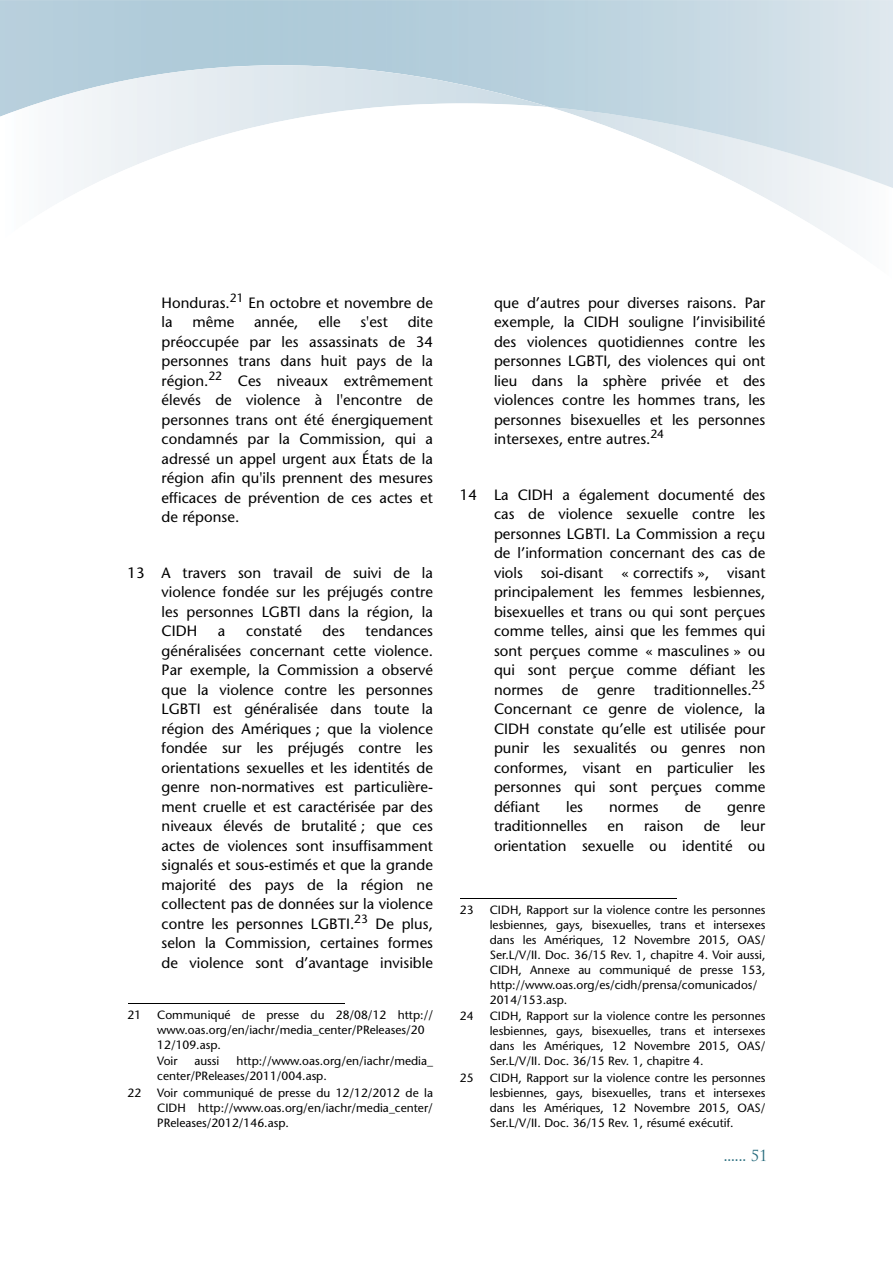
<style>
.page{position:relative;width:893px;height:1263px;background:#fff}
.page>*{position:absolute;margin:0;border:0;box-sizing:border-box;transform-origin:0 0}
.t1{font:500 15px/19.5px "Stone Sans Std";color:#000;text-align:justify}
.t2{font:700 15px "Trajan Pro";color:#266b7c}
.t3{font:500 12px/15px "Stone Sans Std";color:#000}
.s1{font-weight:400}
</style>
<div class="page">
<hr style="left:128px;top:1003px;width:217px;height:1px;background:#000">
<hr style="left:461px;top:898px;width:216px;height:1px;background:#000">
<p class="t1" style="left:162px;top:294px;width:273px">Honduras.<sup>21</sup> En octobre et novembre de la</p>
<p class="t1" style="left:192px;top:314px;width:43px">même</p>
<p class="t1" style="left:254px;top:314px;width:46px">année,</p>
<p class="t1" style="left:318px;top:314px;width:24px">elle</p>
<p class="t1" style="left:360px;top:314px;width:29px">s'est</p>
<p class="t1" style="left:162px;top:314px;width:273px;text-indent:246px">dite préoccupée par les assassinats de 34 personnes trans dans huit pays de la région.<sup>22</sup> Ces niveaux extrêmement élevés de violence à l'encontre de personnes trans ont été énergiquement condamnés par la Commission, qui a adressé un appel urgent aux États de la région afin qu'ils prennent des mesures efficaces de prévention de ces actes et de réponse.</p>
<p class="t1" style="left:162px;top:564px;width:273px;text-indent:-34px">13 A travers son travail de suivi de la violence fondée sur les préjugés contre les personnes LGBTI dans la région, la CIDH</p>
<p class="t1" style="left:218px;top:623px;width:9px">a</p>
<p class="t1" style="left:246px;top:623px;width:57px">constaté</p>
<p class="t1" style="left:323px;top:623px;width:24px">des</p>
<p class="t1" style="left:162px;top:623px;width:273px;text-indent:204px">tendances généralisées concernant cette violence.<br>Par exemple, la Commission a observé que la violence contre les personnes LGBTI est généralisée dans toute la région des Amériques ; que la violence fondée sur les préjugés contre les orientations sexuelles et les identités de genre non-normatives est particulière&shy;ment cruelle et est caractérisée par des niveaux élevés de brutalité ; que ces actes de violences sont insuffisamment signalés et sous-estimés et que la grande majorité des pays de la région ne collectent pas de données sur la violence contre les personnes LGBTI.<sup>23</sup> De plus, selon la Commission, certaines formes de violence sont d’avantage invisible</p>
<p class="t3" style="left:128px;top:1008px;width:15px">21</p>
<p class="t3" style="left:157px;top:1008px;width:277px">Communiqué de presse du 28/08/12 http:// www.oas.org/en/iachr/media_center/PReleases/20<br>12/109.asp.</p>
<p class="t3" style="left:157px;top:1055px;width:22px">Voir</p>
<p class="t3" style="left:194px;top:1055px;width:26px">aussi</p>
<p class="t3" style="left:157px;top:1055px;width:277px;text-indent:79px">http://www.oas.org/en/iachr/media_ center/PReleases/2011/004.asp.</p>
<p class="t3" style="left:128px;top:1086px;width:15px">22</p>
<p class="t3" style="left:157px;top:1086px;width:277px;text-align:justify">Voir communiqué de presse du 12/12/2012 de la CIDH http://www.oas.org/en/iachr/media_center/ PReleases/2012/146.asp.</p>
<p class="t1" style="left:494px;top:294px;width:273px">que d’autres pour diverses raisons. Par exemple, la CIDH souligne l’invisibilité des violences quotidiennes contre les personnes LGBTI, des violences qui ont lieu dans la sphère privée et des violences contre les hommes trans, les personnes bisexuelles et les personnes intersexes, entre autres.<sup>24</sup></p>
<p class="t1" style="left:494px;top:486px;width:273px;text-indent:-34px">14 La CIDH a également documenté des cas de violence sexuelle contre les personnes LGBTI. La Commission a reçu de l’information concernant des cas de viols soi-disant « correctifs », visant principalement les femmes lesbiennes, bisexuelles et trans ou qui sont perçues comme telles, ainsi que les femmes qui sont perçues comme « masculines » ou qui sont perçue comme défiant les normes de genre traditionnelles.<sup>25<br></sup>Concernant ce genre de violence, la CIDH constate qu’elle est utilisée pour punir les sexualités ou genres non conformes, visant en particulier les personnes qui sont perçues comme défiant</p>
<p class="t1" style="left:566px;top:798px;width:18px">les</p>
<p class="t1" style="left:609px;top:798px;width:51px">normes</p>
<p class="t1" style="left:685px;top:798px;width:18px">de</p>
<p class="t1" style="left:727px;top:798px;width:40px">genre</p>
<p class="t1" style="left:494px;top:818px;width:95px">traditionnelles</p>
<p class="t1" style="left:607px;top:818px;width:18px">en</p>
<p class="t1" style="left:644px;top:818px;width:41px">raison</p>
<p class="t1" style="left:704px;top:818px;width:18px">de</p>
<p class="t1" style="left:494px;top:818px;width:273px;text-align:right">leur<br>orientation sexuelle ou identité ou</p>
<p class="t3" style="left:460px;top:903px;width:15px">23</p>
<p class="t3" style="left:490px;top:903px;width:277px">CIDH, Rapport sur la violence contre les personnes lesbiennes, gays, bisexuelles, trans et intersexes dans les Amériques, 12 Novembre 2015, OAS/ Ser.L/V/II. Doc. 36/15 Rev. 1, chapitre 4. Voir aussi, CIDH, Annexe au communiqué de presse 153, http://www.oas.org/es/cidh/prensa/comunicados/ 2014/153.asp.</p>
<p class="t3" style="left:460px;top:1010px;width:15px">24</p>
<p class="t3" style="left:490px;top:1010px;width:277px;text-align:justify">CIDH, Rapport sur la violence contre les personnes lesbiennes, gays, bisexuelles, trans et intersexes dans les Amériques, 12 Novembre 2015, OAS/ Ser.L/V/II. Doc. 36/15 Rev. 1, chapitre 4.</p>
<p class="t3" style="left:460px;top:1071px;width:15px">25</p>
<p class="t3" style="left:490px;top:1071px;width:277px;text-align:justify">CIDH, Rapport sur la violence contre les personnes lesbiennes, gays, bisexuelles, trans et intersexes dans les Amériques, 12 Novembre 2015, OAS/ Ser.L/V/II. Doc. 36/15 Rev. 1, résumé exécutif.</p>
<p class="t2" style="left:724px;top:1147px;width:46px">...... <span class="s1">51</span></p>
</div>
